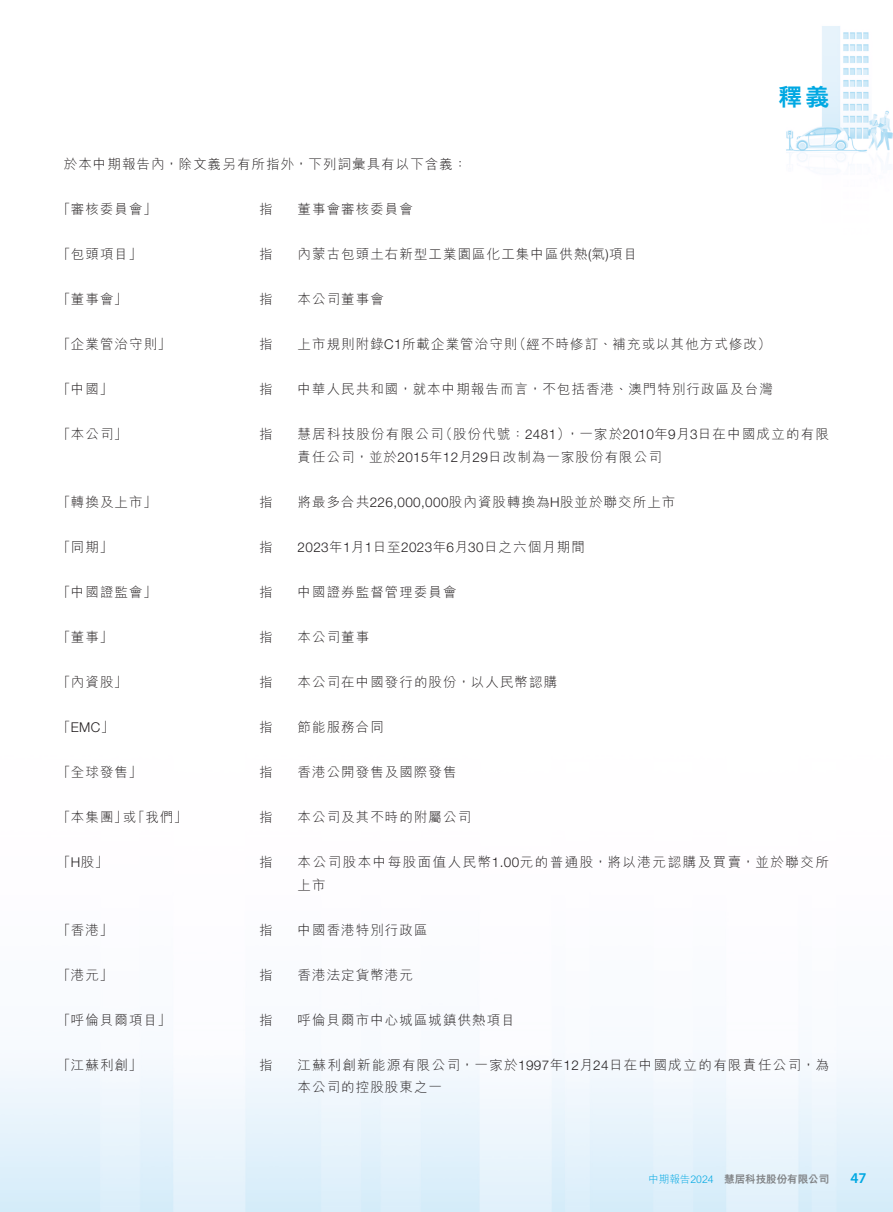
<style>
.page{position:relative;width:893px;height:1212px;background:#fff}
.page>*{position:absolute;margin:0;border:0;box-sizing:border-box;transform-origin:0 0}
.t1{font:800 24px "M Hei HK";color:#00a8e2}
.t2{font:600 15px "Myriad Pro";color:#00a8e2}
._50_Table_txt{font:300 13.5px/22.5px "M Hei HK";letter-spacing:.08em;color:#231f20}
._50_Table_txt-2{font:300 13.5px/22.5px "M Hei HK";letter-spacing:.105em;color:#231f20}
._50_Table_txt-3{font:300 13.5px/22.5px "M Hei HK";letter-spacing:.115em;color:#231f20}
._50_Table_txt-4{font:300 13.5px "Helvetica Neue LT Std";letter-spacing:.03em;color:#231f20}
._00_txt{font:300 13.5px "M Hei HK";letter-spacing:.08em;color:#231f20}
.t3{font:800 10.5px "M Hei HK";color:#808285}
.s1{font-family:"Helvetica Neue LT Std"}
.s2{font-family:"M Hei HK"}
.s3{font-weight:300;color:#00a8e2}
</style>
<div class="page">
<img style="left:0;top:26px;width:893px;height:1186px">
<h1 class="t1" style="left:778px;top:86px;width:53px">釋義</h1>
<p class="_00_txt" style="left:64px;top:158px;width:405px">於本中期報告內，除文義另有所指外，下列詞彙具有以下含義：</p>
<p class="_50_Table_txt" style="left:57px;top:198px;width:101px">「審核委員會」</p>
<p class="_50_Table_txt" style="left:259px;top:198px;width:15px">指</p>
<p class="_50_Table_txt" style="left:298px;top:198px;width:117px">董事會審核委員會</p>
<p class="_50_Table_txt" style="left:57px;top:243px;width:86px">「包頭項目」</p>
<p class="_50_Table_txt" style="left:259px;top:243px;width:15px">指</p>
<p class="_50_Table_txt" style="left:298px;top:243px;width:341px">內蒙古包頭土右新型工業園區化工集中區供熱<span class="s1">(</span>氣<span class="s1">)</span>項目</p>
<p class="_50_Table_txt" style="left:57px;top:288px;width:72px">「董事會」</p>
<p class="_50_Table_txt" style="left:259px;top:288px;width:15px">指</p>
<p class="_50_Table_txt" style="left:298px;top:288px;width:88px">本公司董事會</p>
<p class="_50_Table_txt" style="left:57px;top:333px;width:116px">「企業管治守則」</p>
<p class="_50_Table_txt" style="left:259px;top:333px;width:15px">指</p>
<p class="_50_Table_txt" style="left:298px;top:333px;width:475px">上市規則附錄<span class="s1">C1</span>所載企業管治守則（經不時修訂、補充或以其他方式修改）</p>
<p class="_50_Table_txt" style="left:57px;top:378px;width:57px">「中國」</p>
<p class="_50_Table_txt" style="left:259px;top:378px;width:15px">指</p>
<p class="_50_Table_txt" style="left:298px;top:378px;width:477px">中華人民共和國，就本中期報告而言，不包括香港、澳門特別行政區及台灣</p>
<p class="_50_Table_txt" style="left:57px;top:423px;width:72px">「本公司」</p>
<p class="_50_Table_txt" style="left:259px;top:423px;width:15px">指</p>
<p class="_50_Table_txt" style="left:298px;top:423px;width:533px">慧居科技股份有限公司（股份代號：<span class="s1">2481</span>），一家於<span class="s1">2010</span>年<span class="s1">9</span>月<span class="s1">3</span>日在中國成立的有限責任公司，並於<span class="s1">2015</span>年<span class="s1">12</span>月<span class="s1">29</span>日改制為一家股份有限公司</p>
<p class="_50_Table_txt" style="left:57px;top:490px;width:101px">「轉換及上市」</p>
<p class="_50_Table_txt" style="left:259px;top:490px;width:15px">指</p>
<p class="_50_Table_txt" style="left:298px;top:490px;width:379px">將最多合共<span class="s1">226,000,000</span>股內資股轉換為<span class="s1">H</span>股並於聯交所上市</p>
<p class="_50_Table_txt" style="left:57px;top:535px;width:57px">「同期」</p>
<p class="_50_Table_txt" style="left:259px;top:535px;width:15px">指</p>
<p class="_50_Table_txt-4" style="left:298px;top:539px;width:289px">2023<span class="s2">年</span>1<span class="s2">月</span>1<span class="s2">日至</span>2023<span class="s2">年</span>6<span class="s2">月</span>30<span class="s2">日之六個月期間</span></p>
<p class="_50_Table_txt" style="left:57px;top:580px;width:101px">「中國證監會」</p>
<p class="_50_Table_txt" style="left:259px;top:580px;width:15px">指</p>
<p class="_50_Table_txt" style="left:298px;top:580px;width:161px">中國證券監督管理委員會</p>
<p class="_50_Table_txt" style="left:57px;top:625px;width:57px">「董事」</p>
<p class="_50_Table_txt" style="left:259px;top:625px;width:15px">指</p>
<p class="_50_Table_txt" style="left:298px;top:625px;width:73px">本公司董事</p>
<p class="_50_Table_txt" style="left:57px;top:670px;width:72px">「內資股」</p>
<p class="_50_Table_txt" style="left:259px;top:670px;width:15px">指</p>
<p class="_50_Table_txt" style="left:298px;top:670px;width:261px">本公司在中國發行的股份，以人民幣認購</p>
<p class="_50_Table_txt-4" style="left:57px;top:719px;width:59px"><span class="s2">「</span>EMC<span class="s2">」</span></p>
<p class="_50_Table_txt" style="left:259px;top:715px;width:15px">指</p>
<p class="_50_Table_txt" style="left:298px;top:715px;width:88px">節能服務合同</p>
<p class="_50_Table_txt" style="left:57px;top:760px;width:86px">「全球發售」</p>
<p class="_50_Table_txt" style="left:259px;top:760px;width:15px">指</p>
<p class="_50_Table_txt" style="left:298px;top:760px;width:161px">香港公開發售及國際發售</p>
<p class="_50_Table_txt" style="left:57px;top:805px;width:132px">「本集團」或「我們」</p>
<p class="_50_Table_txt" style="left:259px;top:805px;width:15px">指</p>
<p class="_50_Table_txt" style="left:298px;top:805px;width:175px">本公司及其不時的附屬公司</p>
<p class="_50_Table_txt" style="left:57px;top:850px;width:53px">「<span class="s1">H</span>股」</p>
<p class="_50_Table_txt" style="left:259px;top:850px;width:15px">指</p>
<p class="_50_Table_txt-3" style="left:298px;top:850px;width:533px">本公司股本中每股面值人民幣<span class="s1">1.00</span>元的普通股，將以港元認購及買賣，並於聯交所上市</p>
<p class="_50_Table_txt" style="left:57px;top:918px;width:57px">「香港」</p>
<p class="_50_Table_txt" style="left:259px;top:918px;width:15px">指</p>
<p class="_50_Table_txt" style="left:298px;top:918px;width:131px">中國香港特別行政區</p>
<p class="_50_Table_txt" style="left:57px;top:963px;width:57px">「港元」</p>
<p class="_50_Table_txt" style="left:259px;top:963px;width:15px">指</p>
<p class="_50_Table_txt" style="left:298px;top:963px;width:117px">香港法定貨幣港元</p>
<p class="_50_Table_txt" style="left:57px;top:1008px;width:116px">「呼倫貝爾項目」</p>
<p class="_50_Table_txt" style="left:259px;top:1008px;width:15px">指</p>
<p class="_50_Table_txt" style="left:298px;top:1008px;width:219px">呼倫貝爾市中心城區城鎮供熱項目</p>
<p class="_50_Table_txt" style="left:57px;top:1053px;width:86px">「江蘇利創」</p>
<p class="_50_Table_txt" style="left:259px;top:1053px;width:15px">指</p>
<p class="_50_Table_txt-2" style="left:298px;top:1053px;width:533px">江蘇利創新能源有限公司，一家於<span class="s1">1997</span>年<span class="s1">12</span>月<span class="s1">24</span>日在中國成立的有限責任公司，為本公司的控股股東之一</p>
<p class="t3" style="left:648px;top:1173px;width:182px"><span class="s3">中期報告2024</span> 慧居科技股份有限公司</p>
<p class="t2" style="left:850px;top:1168px;width:18px">47</p>
</div>
